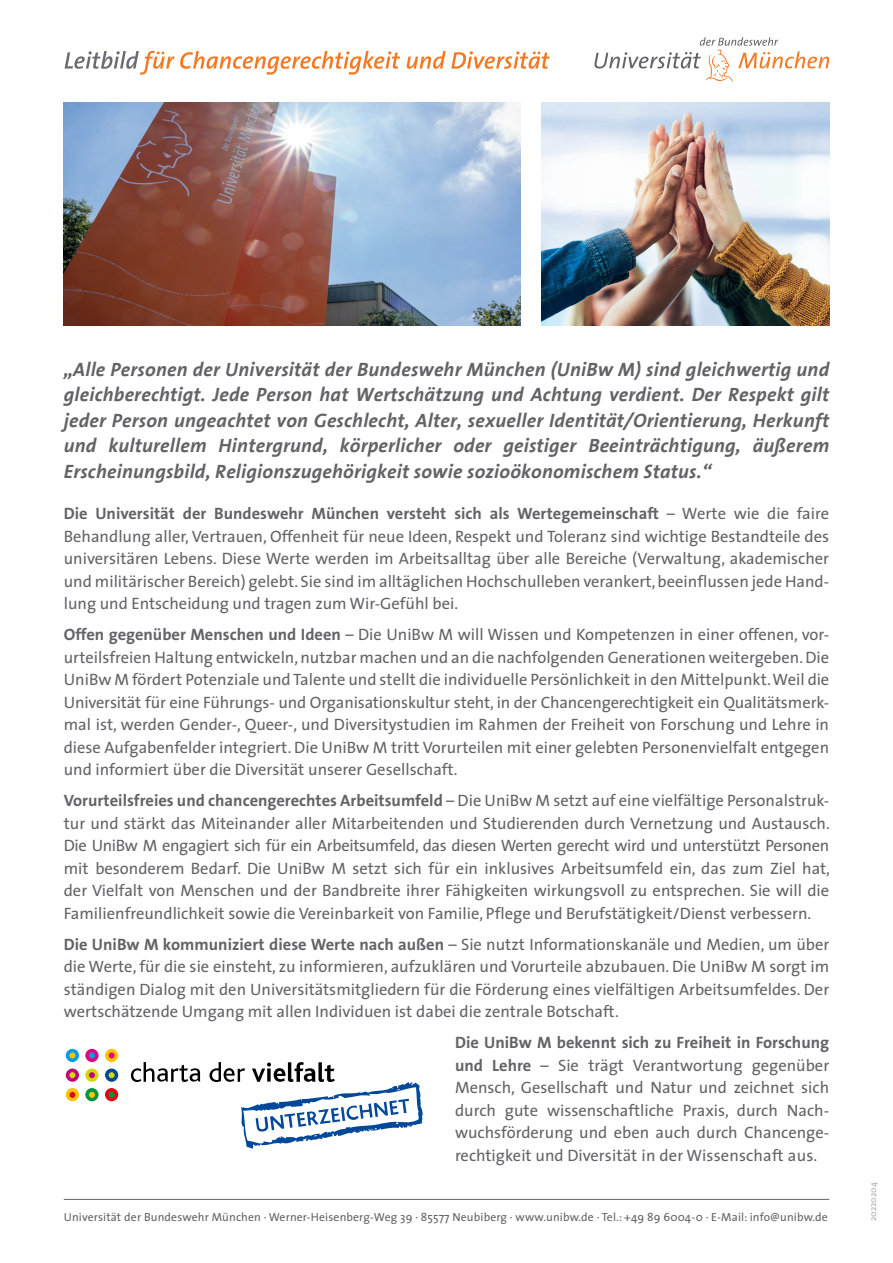
<style>
.page{position:relative;width:893px;height:1263px;background:#fff}
.page>*{position:absolute;margin:0;border:0;box-sizing:border-box;transform-origin:0 0}
.t1{font:italic 700 19.5px/25.5px "The Sans B7";letter-spacing:.01em;color:#636366;text-align:justify}
.t2{font:16.5px/22.5px "The Sans";color:#636366;text-align:justify}
.t3{font:700 16.5px "The Sans B7";color:#636366}
.t4{font:11.7px "The Sans";letter-spacing:.01em;color:#636366}
.t5{font:9px "The Sans";color:#adaeb2}
.s1{font-family:"The Sans";font-weight:400}
.s2{font-family:"The Sans B7";font-weight:700}
</style>
<div class="page">
<img style="left:64px;top:102px;width:456px;height:224px">
<img style="left:542px;top:102px;width:287px;height:224px">
<svg style="left:65px;top:51px;width:485px;height:24px"></svg>
<hr style="left:64px;top:1199px;width:765px;height:1px;background:#636366">
<svg style="left:594px;top:37px;width:235px;height:45px"></svg>
<svg style="left:66px;top:1049px;width:13px;height:13px"></svg>
<svg style="left:66px;top:1068px;width:13px;height:14px"></svg>
<div style="left:66px;top:1088px;width:13px;height:13px;background:#fdc300;border-radius:50%"></div>
<svg style="left:85px;top:1088px;width:14px;height:13px"></svg>
<div style="left:105px;top:1088px;width:13px;height:13px;background:#e30613;border-radius:50%"></div>
<svg style="left:85px;top:1068px;width:14px;height:14px"></svg>
<svg style="left:105px;top:1068px;width:13px;height:14px"></svg>
<svg style="left:85px;top:1049px;width:14px;height:13px"></svg>
<svg style="left:105px;top:1049px;width:13px;height:13px"></svg>
<svg style="left:69px;top:1052px;width:6px;height:6px"></svg>
<svg style="left:89px;top:1052px;width:6px;height:6px"></svg>
<svg style="left:109px;top:1052px;width:6px;height:6px"></svg>
<svg style="left:69px;top:1072px;width:6px;height:6px"></svg>
<svg style="left:89px;top:1072px;width:6px;height:6px"></svg>
<svg style="left:109px;top:1072px;width:6px;height:6px"></svg>
<svg style="left:69px;top:1092px;width:6px;height:6px"></svg>
<svg style="left:89px;top:1092px;width:6px;height:6px"></svg>
<svg style="left:109px;top:1092px;width:6px;height:6px"></svg>
<svg style="left:131px;top:1062px;width:292px;height:87px"></svg>
<p class="t1" style="left:64px;top:357px;width:767px">„Alle Personen der Universität der Bundeswehr München (UniBw M) sind gleichwertig und gleichberechtigt. Jede Person hat Wertschätzung und Achtung verdient. Der Respekt gilt jeder Person ungeachtet von Geschlecht, Alter, sexueller Identität/Orientierung, Herkunft und kulturellem Hintergrund, körperlicher oder geistiger Beeinträchtigung, äußerem Erscheinungsbild, Religionszugehörigkeit sowie sozioökonomischem Status.“</p>
<p class="t3" style="left:64px;top:505px;width:767px">Die Universität der Bundeswehr München versteht sich als Wertegemeinschaft <span class="s1">– Werte wie die faire</span></p>
<p class="t2" style="left:64px;top:524px;width:767px">Behandlung aller, Vertrauen, Offenheit für neue Ideen, Respekt und Toleranz sind wichtige Bestandteile des universitären Lebens. Diese Werte werden im Arbeitsalltag über alle Bereiche (Verwaltung, akademischer und militärischer Bereich) gelebt. Sie sind im alltäglichen Hochschulleben verankert, beeinflussen jede Hand&shy;lung und Entscheidung und tragen zum Wir-Gefühl bei.</p>
<p class="t2" style="left:64px;top:623px;width:767px"><span class="s2">Offen gegenüber Menschen und Ideen</span> – Die UniBw M will Wissen und Kompetenzen in einer offenen, vor&shy;urteilsfreien Haltung entwickeln, nutzbar machen und an die nachfolgenden Generationen weitergeben. Die UniBw M fördert Potenziale und Talente und stellt die individuelle Persönlichkeit in den Mittelpunkt. Weil die Universität für eine Führungs- und Organisationskultur steht, in der Chancengerechtigkeit ein Qualitätsmerk&shy;mal ist, werden Gender-, Queer-, und Diversitystudien im Rahmen der Freiheit von Forschung und Lehre in diese Aufgabenfelder integriert. Die UniBw M tritt Vorurteilen mit einer gelebten Personenvielfalt entgegen und informiert über die Diversität unserer Gesellschaft.</p>
<p class="t3" style="left:64px;top:792px;width:767px">Vorurteilsfreies und chancengerechtes Arbeitsumfeld <span class="s1">– Die UniBw M setzt auf eine vielfältige Personalstruk-</span></p>
<p class="t2" style="left:64px;top:811px;width:768px">tur und stärkt das Miteinander aller Mitarbeitenden und Studierenden durch Vernetzung und Austausch.<br>Die UniBw M engagiert sich für ein Arbeitsumfeld, das diesen Werten gerecht wird und unterstützt Personen mit besonderem Bedarf. Die UniBw M setzt sich für ein inklusives Arbeitsumfeld ein, das zum Ziel hat, der Vielfalt von Menschen und der Bandbreite ihrer Fähigkeiten wirkungsvoll zu entsprechen. Sie will die Familienfreundlichkeit sowie die Vereinbarkeit von Familie, Pflege und Berufstätigkeit/Dienst verbessern.</p>
<p class="t2" style="left:64px;top:932px;width:767px"><span class="s2">Die UniBw M kommuniziert diese Werte nach außen</span> – Sie nutzt Informationskanäle und Medien, um über die Werte, für die sie einsteht, zu informieren, aufzuklären und Vorurteile abzubauen. Die UniBw M sorgt im ständigen Dialog mit den Universitätsmitgliedern für die Förderung eines vielfältigen Arbeitsumfeldes. Der wertschätzende Umgang mit allen Individuen ist dabei die zentrale Botschaft.</p>
<p class="t3" style="left:455px;top:1034px;width:376px">Die UniBw M bekennt sich zu Freiheit in Forschung</p>
<p class="t2" style="left:455px;top:1053px;width:376px"><span class="s2">und Lehre</span> – Sie trägt Verantwortung gegenüber Mensch, Gesellschaft und Natur und zeichnet sich durch gute wissenschaftliche Praxis, durch Nach&shy;wuchsförderung und eben auch durch Chancenge&shy;rechtigkeit und Diversität in der Wissenschaft aus.</p>
<p class="t4" style="left:64px;top:1207px;width:766px">Universität der Bundeswehr München · Werner-Heisenberg-Weg 39 · 85577 Neubiberg · www.unibw.de · Tel.: +49 89 6004-0 · E-Mail: info@unibw.de</p>
<p class="t5" style="left:866px;top:1221px;width:40px;rotate:-90deg">20220204</p>
</div>
